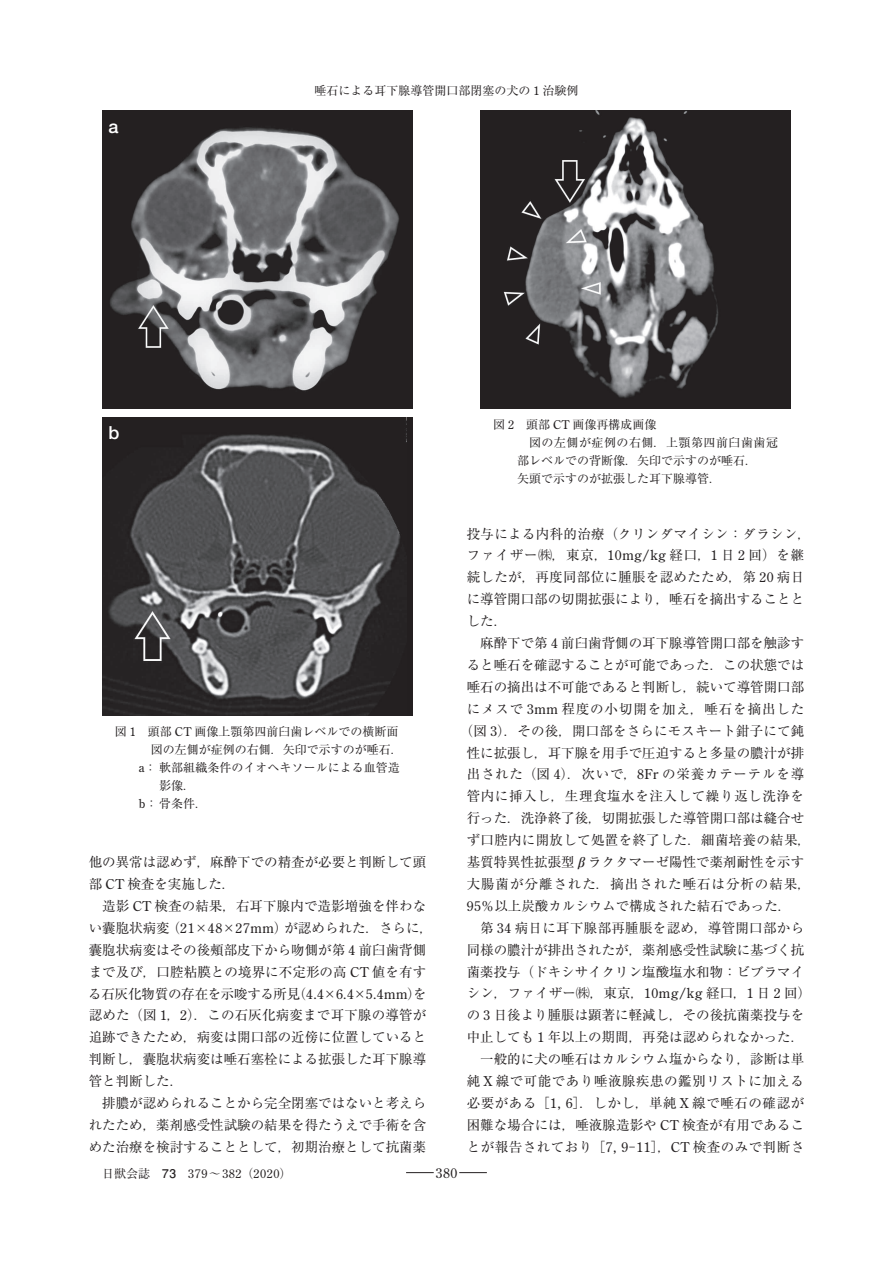
<style>
.page{position:relative;width:893px;height:1263px;background:#fff}
.page>*{position:absolute;margin:0;border:0;box-sizing:border-box;transform-origin:0 0}
.t1{font:500 18px "Helvetica Neue";color:#fff}
.t2{font:13.5px/21.9px "Ryumin Pr 6";color:#231f20}
.t3{font:13.5px/21.9px "Ryumin Pr 6";letter-spacing:.025em;color:#231f20}
.t4{font:13.5px "Ryumin Pr 6";letter-spacing:.04em;color:#231f20}
.t5{font:13.5px "Ryumin Pr 6";letter-spacing:.035em;color:#231f20}
.t6{font:13.5px "Ryumin Pr 6";letter-spacing:.06em;color:#231f20}
.t7{font:13.5px "Ryumin Pr 6";letter-spacing:.065em;color:#231f20}
.t8{font:13.5px "Ryumin Pr 6";letter-spacing:.045em;color:#231f20}
.t9{font:13.5px "Ryumin Pr 6";letter-spacing:.07em;color:#231f20}
.t10{font:13.5px "Century Old Style";color:#231f20}
.t11{font:12px "Ryumin Pr 6";color:#231f20}
.t12{font:12px "Century Old Style";letter-spacing:.05em;color:#231f20}
.t13{font:12px "Ryumin Pr 6";letter-spacing:.04em;color:#231f20}
.s1{font-family:"Century Old Style"}
.s2{font-family:"Ryumin Pr 6"}
.s3{font-family:"Futo Go B101 Pr 6";font-weight:700}
.s4{font-weight:700}
</style>
<div class="page">
<svg style="left:406px;top:1172px;width:28px;height:1px"></svg>
<svg style="left:459px;top:1172px;width:28px;height:1px"></svg>
<img style="left:480px;top:111px;width:311px;height:298px">
<img style="left:102px;top:111px;width:311px;height:298px">
<svg style="left:107px;top:121px;width:14px;height:14px"></svg>
<div style="left:399px;top:417px;width:14px;height:298px;background:#231f20"></div>
<img style="left:102px;top:417px;width:298px;height:298px">
<svg style="left:108px;top:424px;width:13px;height:18px"></svg>
<h1 class="t1" style="left:109px;top:116px;width:12px">a</h1>
<h1 class="t1" style="left:109px;top:422px;width:12px">b</h1>
<p class="t11" style="left:314px;top:81px;width:266px">唾石による耳下腺導管開口部閉塞の犬の <span class="s1">1</span> 治験例</p>
<p class="t11" style="left:493px;top:415px;width:165px">図 <span class="s1">2</span>　頭部 <span class="s1">CT</span> 画像再構成画像</p>
<p class="t13" style="left:529px;top:433px;width:251px">図の左側が症例の右側．上顎第四前臼歯歯冠</p>
<p class="t11" style="left:517px;top:451px;width:241px">部レベルでの背断像．矢印で示すのが唾石．</p>
<p class="t11" style="left:517px;top:469px;width:205px">矢頭で示すのが拡張した耳下腺導管．</p>
<p class="t11" style="left:115px;top:722px;width:285px">図 <span class="s1">1</span>　頭部 <span class="s1">CT</span> 画像上顎第四前臼歯レベルでの横断面</p>
<p class="t11" style="left:151px;top:740px;width:253px">図の左側が症例の右側．矢印で示すのが唾石．</p>
<p class="t11" style="left:139px;top:758px;width:262px"><span class="s1">a</span>：軟部組織条件のイオヘキソールによる血管造</p>
<p class="t11" style="left:159px;top:776px;width:37px">影像．</p>
<p class="t11" style="left:139px;top:794px;width:70px"><span class="s1">b</span>：骨条件．</p>
<p class="t2" style="left:89px;top:850px;width:339px">他の異常は認めず，麻酔下での精査が必要と判断して頭部 <span class="s1">CT</span> 検査を実施した．</p>
<p class="t2" style="left:88px;top:894px;width:346px;text-indent:14px">造影 <span class="s1">CT</span> 検査の結果，右耳下腺内で造影増強を伴わない囊胞状病変（<span class="s1">21</span>×<span class="s1">48</span>×<span class="s1">27mm</span>）が認められた．さらに，囊胞状病変はその後頰部皮下から吻側が第 <span class="s1">4</span> 前臼歯背側まで及び，口腔粘膜との境界に不定形の高 <span class="s1">CT</span> 値を有する石灰化物質の存在を示唆する所見（<span class="s1">4.4</span>×<span class="s1">6.4</span>×<span class="s1">5.4mm</span>）を認めた（図 <span class="s1">1</span>，<span class="s1">2</span>）．この石灰化病変まで耳下腺の導管が追跡できたため，病変は開口部の近傍に位置していると判断し，囊胞状病変は唾石塞栓による拡張した耳下腺導管と判断した．</p>
<p class="t2" style="left:89px;top:1091px;width:339px;text-align:justify;text-indent:14px">排膿が認められることから完全閉塞ではないと考えられたため，薬剤感受性試験の結果を得たうえで手術を含めた治療を検討することとして，初期治療として抗菌薬</p>
<p class="t12" style="left:102px;top:1166px;width:191px"><span class="s2">日獣会誌　</span><span class="s3">73</span> 379<span class="s2">～</span>382<span class="s2">（</span>2020<span class="s2">）</span></p>
<p class="t10" style="left:436px;top:1164px;width:23px">380</p>
<p class="t3" style="left:467px;top:522px;width:346px">投与による内科的治療（クリンダマイシン：ダラシン，ファイザー㈱，東京，<span class="s1">10mg/kg</span> 経口，<span class="s1">1</span> 日 <span class="s1">2</span> 回）を継続したが，再度同部位に腫脹を認めたため，第 <span class="s1">20</span> 病日に導管開口部の切開拡張により，唾石を摘出することとした．</p>
<p class="t2" style="left:480px;top:631px;width:325px">麻酔下で第 <span class="s1">4</span> 前臼歯背側の耳下腺導管開口部を触診す</p>
<p class="t2" style="left:467px;top:653px;width:339px">ると唾石を確認することが可能であった．この状態では</p>
<p class="t2" style="left:467px;top:675px;width:339px">唾石の摘出は不可能であると判断し，続いて導管開口部</p>
<p class="t7" style="left:467px;top:698px;width:339px">にメスで <span class="s1">3mm</span> 程度の小切開を加え，唾石を摘出した</p>
<p class="t2" style="left:460px;top:719px;width:346px">（図 <span class="s1">3</span>）．その後，開口部をさらにモスキート鉗子にて鈍</p>
<p class="t2" style="left:467px;top:741px;width:339px">性に拡張し，耳下腺を用手で圧迫すると多量の膿汁が排</p>
<p class="t6" style="left:467px;top:764px;width:339px">出された（図 <span class="s1">4</span>）．次いで，<span class="s1">8Fr</span> の栄養カテーテルを導</p>
<p class="t8" style="left:467px;top:786px;width:339px">管内に挿入し，生理食塩水を注入して繰り返し洗浄を</p>
<p class="t2" style="left:467px;top:806px;width:339px">行った．洗浄終了後，切開拡張した導管開口部は縫合せ</p>
<p class="t3" style="left:467px;top:828px;width:346px">ず口腔内に開放して処置を終了した．細菌培養の結果，</p>
<p class="t2" style="left:467px;top:850px;width:339px">基質特異性拡張型<span class="s4">β</span>ラクタマーゼ陽性で薬剤耐性を示す</p>
<p class="t9" style="left:467px;top:873px;width:346px">大腸菌が分離された．摘出された唾石は分析の結果，</p>
<p class="t2" style="left:467px;top:894px;width:326px"><span class="s1">95</span>％以上炭酸カルシウムで構成された結石であった．</p>
<p class="t3" style="left:480px;top:916px;width:325px">第 <span class="s1">34</span> 病日に耳下腺部再腫脹を認め，導管開口部から</p>
<p class="t2" style="left:467px;top:938px;width:339px">同様の膿汁が排出されたが，薬剤感受性試験に基づく抗</p>
<p class="t2" style="left:467px;top:960px;width:339px">菌薬投与（ドキシサイクリン塩酸塩水和物：ビブラマイ</p>
<p class="t2" style="left:467px;top:982px;width:346px">シン，ファイザー㈱，東京，<span class="s1">10mg/kg</span> 経口，<span class="s1">1</span> 日 <span class="s1">2</span> 回）</p>
<p class="t2" style="left:467px;top:1004px;width:339px">の <span class="s1">3</span> 日後より腫脹は顕著に軽減し，その後抗菌薬投与を</p>
<p class="t2" style="left:467px;top:1025px;width:339px">中止しても <span class="s1">1</span> 年以上の期間，再発は認められなかった．</p>
<p class="t2" style="left:480px;top:1047px;width:325px">一般的に犬の唾石はカルシウム塩からなり，診断は単</p>
<p class="t4" style="left:467px;top:1070px;width:339px">純 <span class="s1">X</span> 線で可能であり唾液腺疾患の鑑別リストに加える</p>
<p class="t4" style="left:467px;top:1092px;width:339px">必要がある［<span class="s1">1, 6</span>］．しかし，単純 <span class="s1">X</span> 線で唾石の確認が</p>
<p class="t2" style="left:467px;top:1113px;width:339px">困難な場合には，唾液腺造影や <span class="s1">CT</span> 検査が有用であるこ</p>
<p class="t5" style="left:467px;top:1136px;width:339px">とが報告されており［<span class="s1">7, 9</span>-<span class="s1">11</span>］，<span class="s1">CT</span> 検査のみで判断さ</p>
</div>
